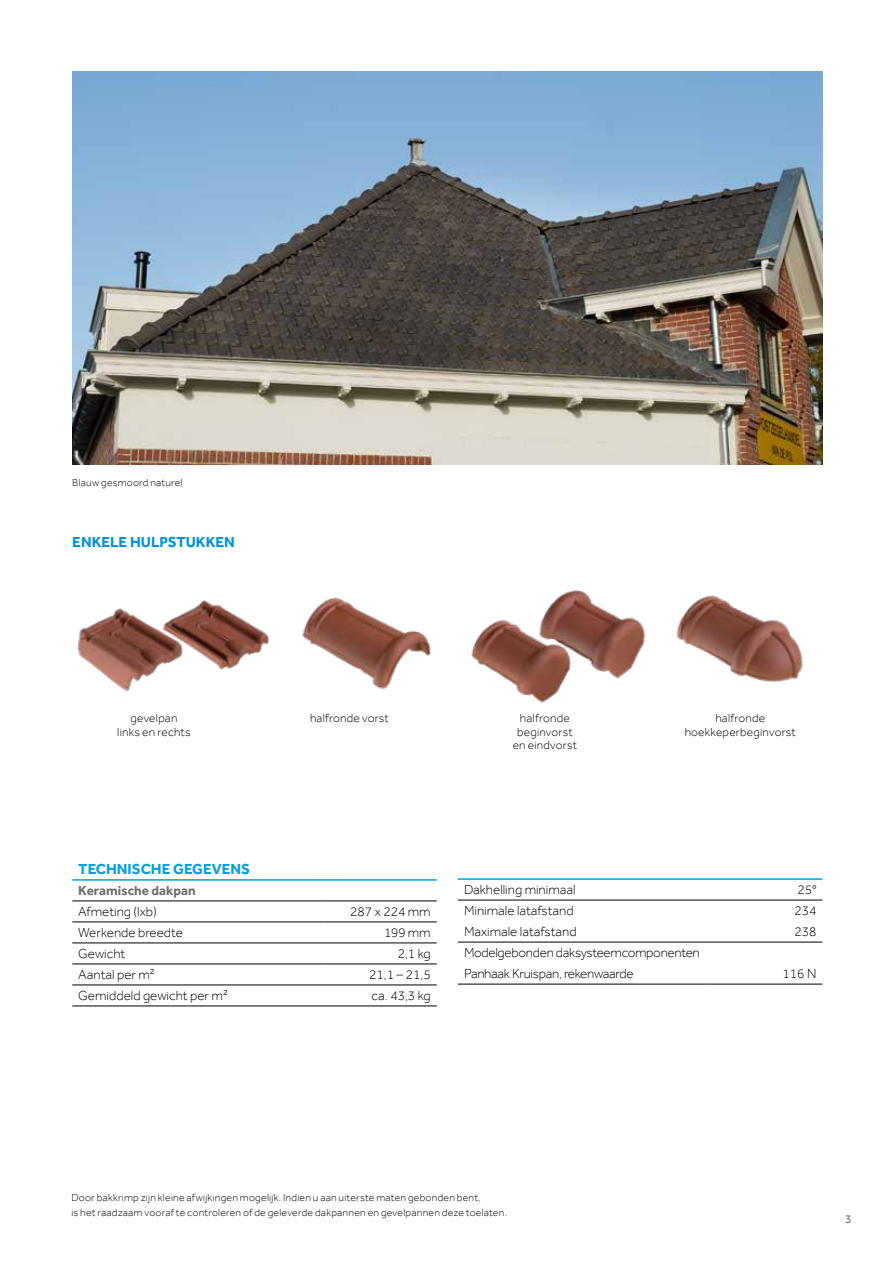
<style>
.page{position:relative;width:893px;height:1263px;background:#fff}
.page>*{position:absolute;margin:0;border:0;box-sizing:border-box;transform-origin:0 0}
.t1{font:700 15px "Effra";color:#009fe3}
.t2{font:700 15px "Effra";color:#0093d7}
.t3{font:300 13.5px "Effra";color:#000}
.t4{font:300 13.5px/21px "Effra";letter-spacing:-.02em;color:#000}
.t5{font:700 13.5px "Effra";color:#706f6f}
.t6{font:300 12px/13.5px "Effra";letter-spacing:.02em;color:#000;text-align:center}
.t7{font:12px "Effra";color:#706f6f}
.t8{font:300 10.5px/15px "Effra";letter-spacing:.02em;color:#000}
</style>
<div class="page">
<img style="left:302px;top:597px;width:129px;height:93px">
<img style="left:471px;top:619px;width:86px;height:84px">
<img style="left:518px;top:590px;width:128px;height:103px">
<img style="left:676px;top:595px;width:127px;height:87px">
<img style="left:194px;top:600px;width:76px;height:70px">
<img style="left:77px;top:608px;width:117px;height:84px">
<img style="left:72px;top:71px;width:750px;height:394px">
<hr style="left:72px;top:879px;width:251px;height:2px;background:#009fe3">
<hr style="left:323px;top:879px;width:114px;height:2px;background:#009fe3">
<hr style="left:72px;top:901px;width:251px;height:1px;background:#000">
<hr style="left:323px;top:901px;width:114px;height:1px;background:#000">
<hr style="left:72px;top:922px;width:251px;height:1px;background:#000">
<hr style="left:323px;top:922px;width:114px;height:1px;background:#000">
<hr style="left:72px;top:943px;width:251px;height:1px;background:#000">
<hr style="left:323px;top:943px;width:114px;height:1px;background:#000">
<hr style="left:72px;top:964px;width:251px;height:1px;background:#000">
<hr style="left:323px;top:964px;width:114px;height:1px;background:#000">
<hr style="left:72px;top:985px;width:251px;height:1px;background:#000">
<hr style="left:323px;top:985px;width:114px;height:1px;background:#000">
<hr style="left:72px;top:1006px;width:251px;height:1px;background:#000">
<hr style="left:323px;top:1006px;width:114px;height:1px;background:#000">
<hr style="left:458px;top:942px;width:251px;height:1px;background:#000">
<hr style="left:709px;top:942px;width:113px;height:1px;background:#000">
<hr style="left:458px;top:984px;width:251px;height:1px;background:#000">
<hr style="left:709px;top:984px;width:113px;height:1px;background:#000">
<hr style="left:458px;top:900px;width:251px;height:1px;background:#000">
<hr style="left:709px;top:900px;width:113px;height:1px;background:#000">
<hr style="left:458px;top:878px;width:251px;height:2px;background:#009fe3">
<hr style="left:709px;top:878px;width:113px;height:2px;background:#009fe3">
<p class="t8" style="left:72px;top:475px;width:112px">Blauw gesmoord naturel</p>
<h1 class="t2" style="left:72px;top:532px;width:164px">ENKELE HULPSTUKKEN</h1>
<p class="t6" style="left:117px;top:711px;width:75px">gevelpan<br>links en rechts</p>
<p class="t6" style="left:310px;top:711px;width:80px">halfronde vorst</p>
<p class="t6" style="left:513px;top:711px;width:66px">halfronde beginvorst en eindvorst</p>
<p class="t6" style="left:685px;top:711px;width:113px">halfronde hoekkeperbeginvorst</p>
<h1 class="t1" style="left:78px;top:860px;width:173px">TECHNISCHE GEGEVENS</h1>
<p class="t5" style="left:78px;top:882px;width:119px">Keramische dakpan</p>
<p class="t3" style="left:78px;top:903px;width:80px">Afmeting (lxb)</p>
<p class="t3" style="left:350px;top:903px;width:82px">287 x 224 mm</p>
<p class="t3" style="left:78px;top:924px;width:106px">Werkende breedte</p>
<p class="t3" style="left:384px;top:924px;width:48px">199 mm</p>
<p class="t3" style="left:78px;top:945px;width:49px">Gewicht</p>
<p class="t3" style="left:398px;top:945px;width:35px">2,1 kg</p>
<p class="t3" style="left:78px;top:966px;width:78px">Aantal per m²</p>
<p class="t3" style="left:369px;top:966px;width:63px">21,1 – 21,5</p>
<p class="t3" style="left:78px;top:987px;width:151px">Gemiddeld gewicht per m²</p>
<p class="t3" style="left:372px;top:987px;width:61px">ca. 43,3 kg</p>
<p class="t3" style="left:464px;top:881px;width:113px">Dakhelling minimaal</p>
<p class="t3" style="left:797px;top:881px;width:21px">25°</p>
<p class="t3" style="left:464px;top:902px;width:111px">Minimale latafstand</p>
<p class="t3" style="left:794px;top:902px;width:24px">234</p>
<p class="t3" style="left:464px;top:923px;width:114px">Maximale latafstand</p>
<p class="t3" style="left:794px;top:923px;width:24px">238</p>
<p class="t4" style="left:464px;top:942px;width:237px">Modelgebonden daksysteemcomponenten<br>Panhaak Kruispan, rekenwaarde</p>
<p class="t3" style="left:782px;top:965px;width:35px">116 N</p>
<p class="t8" style="left:71px;top:1190px;width:437px">Door bakkrimp zijn kleine afwijkingen mogelijk. Indien u aan uiterste maten gebonden bent,<br>is het raadzaam vooraf te controleren of de geleverde dakpannen en gevelpannen deze toelaten.</p>
<p class="t7" style="left:845px;top:1212px;width:8px">3</p>
</div>
